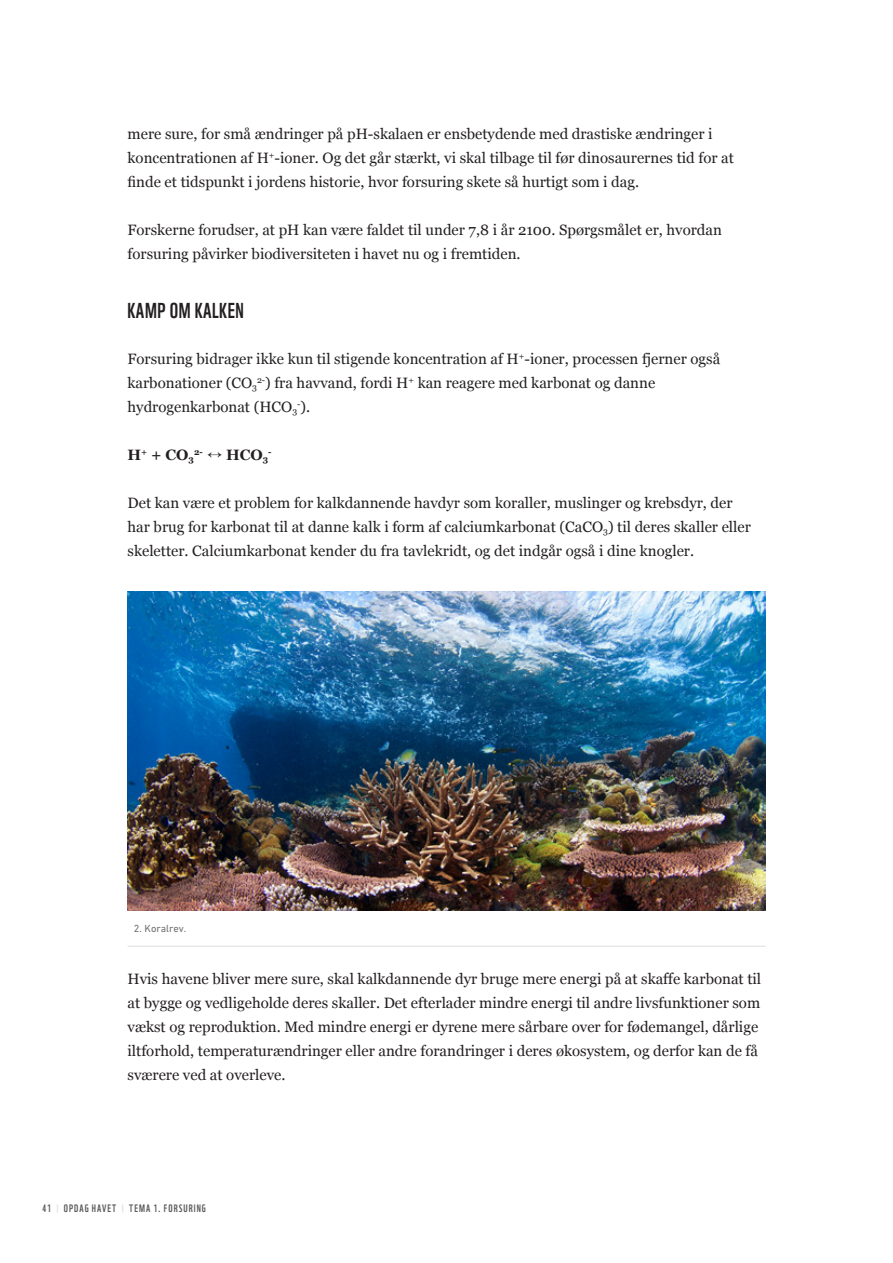
<style>
.page{position:relative;width:893px;height:1263px;background:#fff}
.page>*{position:absolute;margin:0;border:0;box-sizing:border-box;transform-origin:0 0}
.t1{font:21px "WWF";letter-spacing:.025em;color:#231f20}
.t2{font:15px/24px "Georgia";color:#231f20}
.t3{font:700 15px "Georgia";color:#231f20}
.t4{font:10.5px "WWF";letter-spacing:.1em;color:#58595b}
.t5{font:10.5px "DIN Next LT Pro";color:#6d6f71}
.t6{font:700 8.7px "Georgia";color:#231f20}
.s1{font-size:15px}
.s2{font-size:9px;color:#dadbdd}
</style>
<div class="page">
<hr style="left:128px;top:946px;width:637px;height:1px;background:#dcddde">
<img style="left:128px;top:591px;width:637px;height:319px">
<p class="t2" style="left:128px;top:121px;width:608px">mere sure, for små ændringer på pH-skalaen er ensbetydende med drastiske ændringer i koncentrationen af H<sup>+</sup>-ioner. Og det går stærkt, vi skal tilbage til før dinosaurernes tid for at finde et tidspunkt i jordens historie, hvor forsuring skete så hurtigt som i dag.</p>
<p class="t2" style="left:128px;top:217px;width:596px">Forskerne forudser, at pH kan være faldet til under 7,8 i år 2100. Spørgsmålet er, hvordan forsuring påvirker biodiversiteten i havet nu og i fremtiden.</p>
<h1 class="t1" style="left:128px;top:294px;width:118px">KAMP OM KALKEN</h1>
<p class="t2" style="left:128px;top:346px;width:594px">Forsuring bidrager ikke kun til stigende koncentration af H<sup>+</sup>-ioner, processen fjerner også karbonationer (CO<sub>3</sub><sup>2-</sup>) fra havvand, fordi H<sup>+</sup> kan reagere med karbonat og danne hydrogenkarbonat (HCO<sub>3</sub><sup>-</sup>).</p>
<p class="t3" style="left:128px;top:443px;width:68px">H<sup>+</sup> + CO<sub>3</sub></p>
<p class="t6" style="left:194px;top:445px;width:79px">2- ↔ <span class="s1">HCO</span>3-</p>
<p class="t2" style="left:128px;top:490px;width:625px">Det kan være et problem for kalkdannende havdyr som koraller, muslinger og krebsdyr, der har brug for karbonat til at danne kalk i form af calciumkarbonat (CaCO<sub>3</sub>) til deres skaller eller skeletter. Calciumkarbonat kender du fra tavlekridt, og det indgår også i dine knogler.</p>
<p class="t5" style="left:134px;top:922px;width:54px">2. Koralrev.</p>
<p class="t2" style="left:128px;top:966px;width:635px">Hvis havene bliver mere sure, skal kalkdannende dyr bruge mere energi på at skaffe karbonat til at bygge og vedligeholde deres skaller. Det efterlader mindre energi til andre livsfunktioner som vækst og reproduktion. Med mindre energi er dyrene mere sårbare over for fødemangel, dårlige iltforhold, temperaturændringer eller andre forandringer i deres økosystem, og derfor kan de få sværere ved at overleve.</p>
<p class="t4" style="left:42px;top:1200px;width:165px">41 <span class="s2">|</span> OPDAG HAVET <span class="s2">|</span> TEMA 1. FORSURING</p>
</div>
